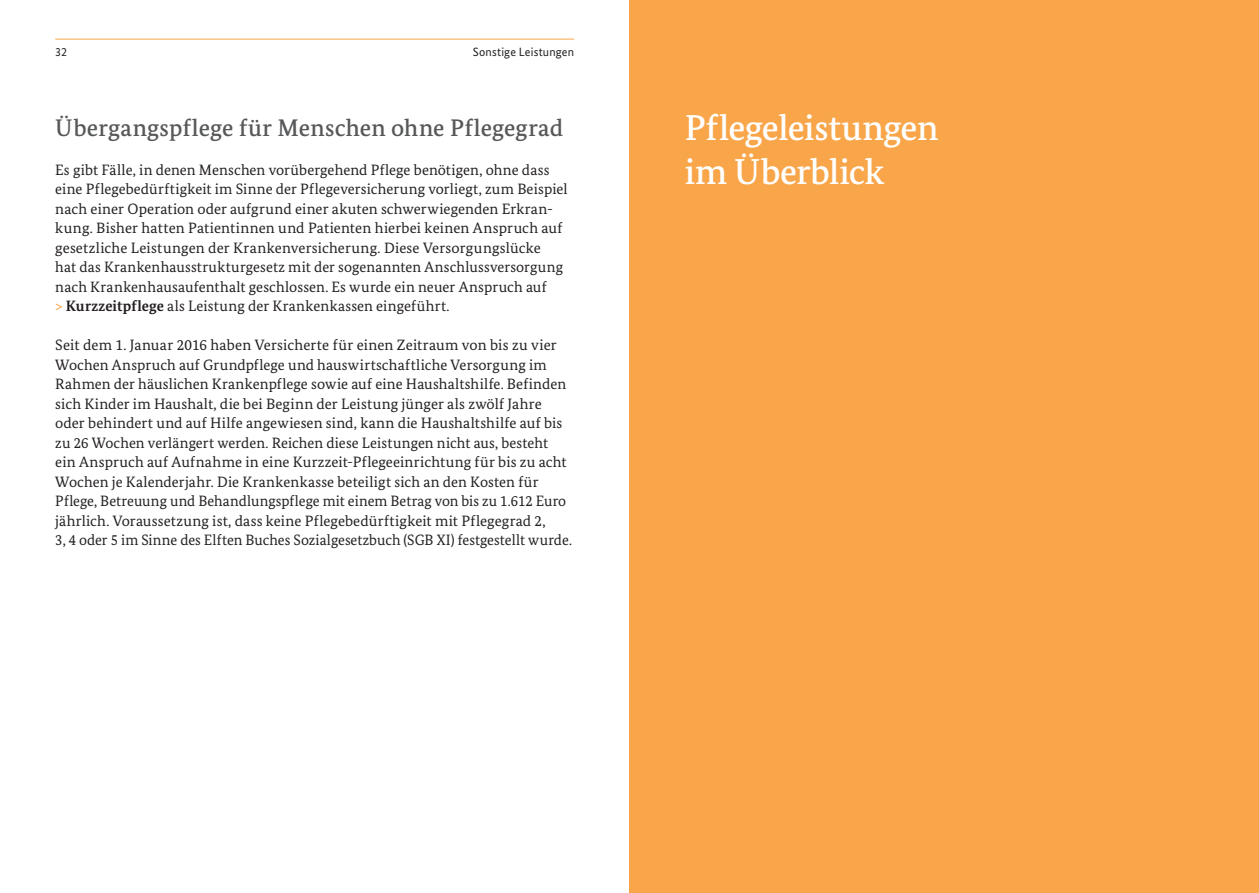
<style>
.page{position:relative;width:1259px;height:893px;background:#fff}
.page>*{position:absolute;margin:0;border:0;box-sizing:border-box;transform-origin:0 0}
.t1{font:500 36px/44px "Bundes Serif";letter-spacing:-.01em;color:#fff}
.t2{font:500 24px "Bundes Serif";letter-spacing:.01em;color:#57585a}
.t3{font:15px/19.5px "Bundes Serif";letter-spacing:.005em;color:#231f20}
.t4{font:12px "Bundes Sans";letter-spacing:.015em;color:#231f20}
.s1{font-weight:700;color:#f9a64a}
.s2{font-weight:700}
</style>
<div class="page">
<hr style="left:55px;top:39px;width:519px;height:1px;background:#f9a64a">
<div style="left:629px;top:0;width:630px;height:893px;background:#f9a64a"></div>
<p class="t4" style="left:55px;top:48px;width:13px">32</p>
<p class="t4" style="left:473px;top:48px;width:103px">Sonstige Leistungen</p>
<h2 class="t2" style="left:55px;top:118px;width:509px">Übergangspflege für Menschen ohne Pflegegrad</h2>
<p class="t3" style="left:55px;top:161px;width:514px">Es gibt Fälle, in denen Menschen vorübergehend Pflege benötigen, ohne dass eine Pflegebedürftigkeit im Sinne der Pflegeversicherung vorliegt, zum Beispiel nach einer Operation oder aufgrund einer akuten schwerwiegenden Erkran&shy;kung. Bisher hatten Patientinnen und Patienten hierbei keinen Anspruch auf gesetzliche Leistungen der Krankenversicherung. Diese Versorgungslücke<br>hat das Krankenhausstrukturgesetz mit der sogenannten Anschlussversorgung nach Krankenhausaufenthalt geschlossen. Es wurde ein neuer Anspruch auf<br><span class="s1">&gt;</span> <span class="s2">Kurzzeitpflege</span> als Leistung der Krankenkassen eingeführt.</p>
<p class="t3" style="left:55px;top:336px;width:518px">Seit dem 1. Januar 2016 haben Versicherte für einen Zeitraum von bis zu vier Wochen Anspruch auf Grundpflege und hauswirtschaftliche Versorgung im Rahmen der häuslichen Krankenpflege sowie auf eine Haushaltshilfe. Befinden sich Kinder im Haushalt, die bei Beginn der Leistung jünger als zwölf Jahre oder behindert und auf Hilfe angewiesen sind, kann die Haushaltshilfe auf bis zu 26 Wochen verlängert werden. Reichen diese Leistungen nicht aus, besteht ein Anspruch auf Aufnahme in eine Kurzzeit-Pflegeeinrichtung für bis zu acht Wochen je Kalenderjahr. Die Krankenkasse beteiligt sich an den Kosten für Pflege, Betreuung und Behandlungspflege mit einem Betrag von bis zu 1.612 Euro jährlich. Voraussetzung ist, dass keine Pflegebedürftigkeit mit Pflegegrad 2,<br>3, 4 oder 5 im Sinne des Elften Buches Sozialgesetzbuch (SGB XI) festgestellt wurde.</p>
<h1 class="t1" style="left:685px;top:109px;width:255px">Pflegeleistungen im Überblick</h1>
</div>
